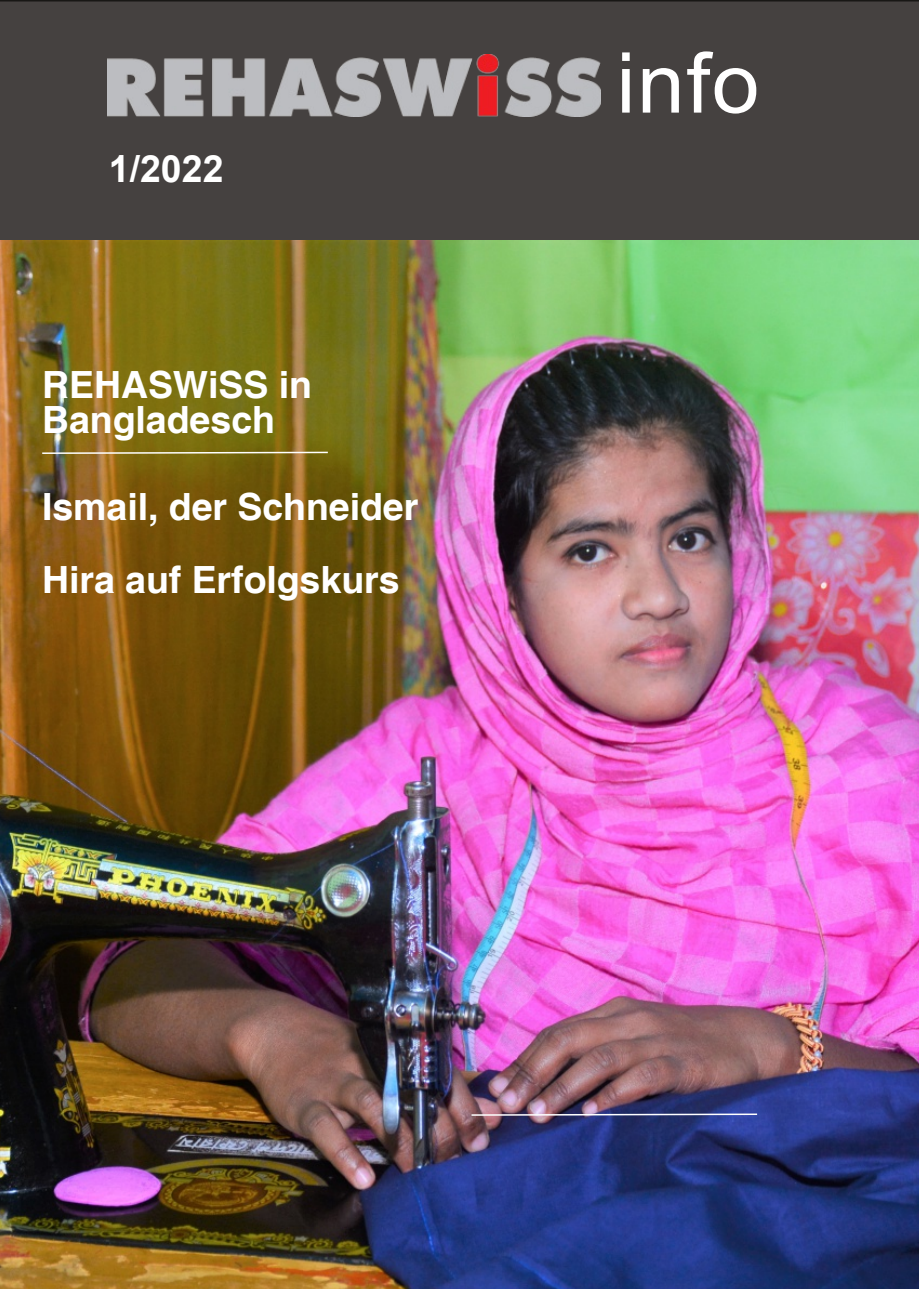
<style>
.page{position:relative;width:919px;height:1289px;background:#fff}
.page>*{position:absolute;margin:0;border:0;box-sizing:border-box;transform-origin:0 0}
.t1{font:84px "Arial";color:#fff}
.t2{font:700 37.5px/35.1px "Helvetica";color:#fff}
.t3{font:700 37.5px "Arial";color:#fff}
</style>
<div class="page">
<div style="left:0;top:0;width:918px;height:240px;background:#454140"></div>
<img style="left:107px;top:54px;width:494px;height:63px">
<img style="left:0;top:240px;width:918px;height:1048px">
<svg style="left:41px;top:451px;width:288px;height:3px"></svg>
<svg style="left:470px;top:1112px;width:288px;height:4px"></svg>
<p class="t3" style="left:109px;top:148px;width:116px">1/2022</p>
<p class="t2" style="left:42px;top:367px;width:271px">REHASWiSS in<br>Bangladesch</p>
<p class="t2" style="left:42px;top:470px;width:378px;line-height:72.6px">Ismail, der Schneider<br>Hira auf Erfolgskurs</p>
<h1 class="t1" style="left:616px;top:37px;width:144px">info</h1>
</div>
